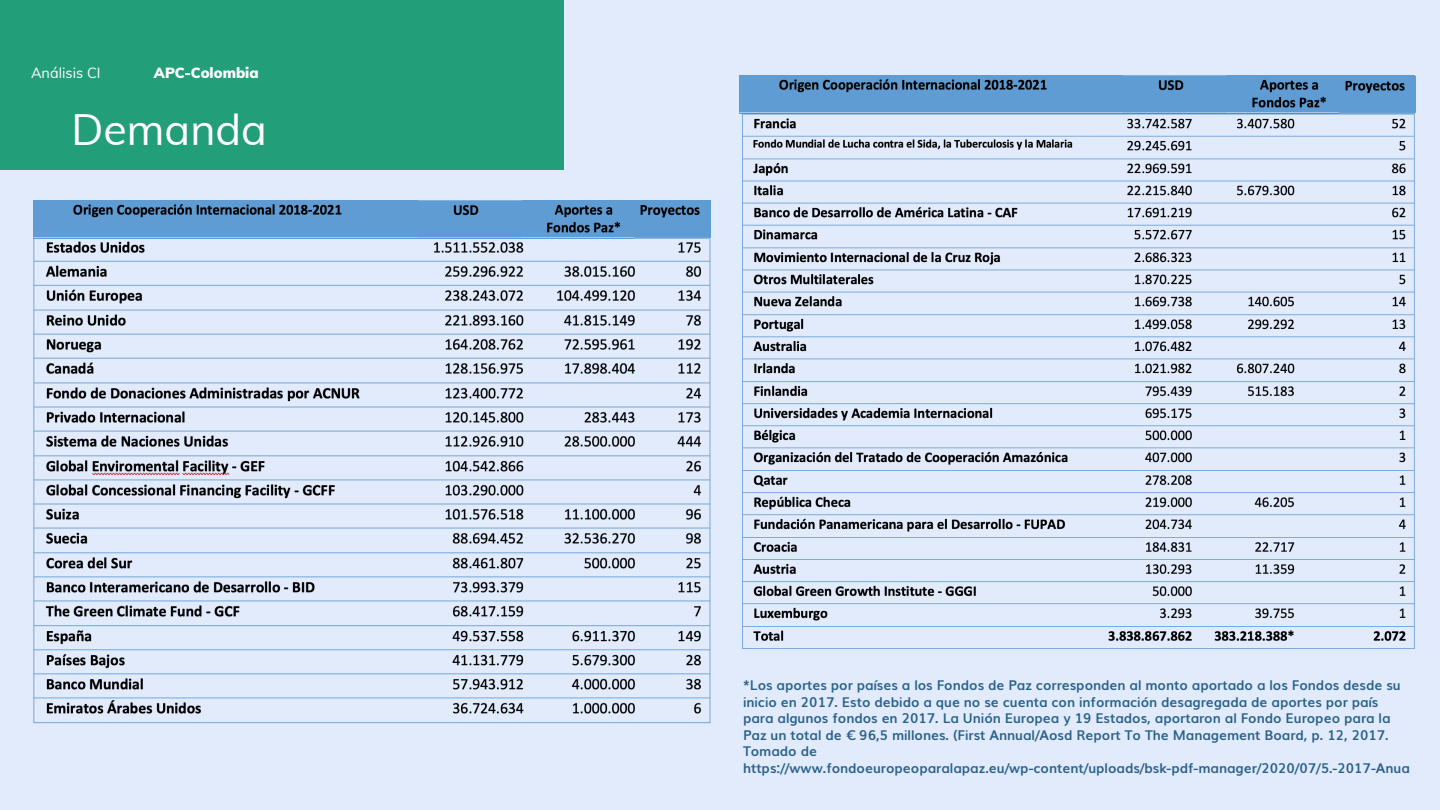
<style>
.page{position:relative;width:1440px;height:810px;background:#e1ebfc}
.page>*{position:absolute;margin:0;border:0;box-sizing:border-box;transform-origin:0 0}
.t1{font:42.9px "Muli";color:#fff}
.t2{font:900 14.4px "Muli";color:#fff}
.t3{font:14.4px "Muli";color:#fff}
.t4{font:700 13.5px/16.4px "Muli";color:#296089}
</style>
<div class="page">
<div style="left:0;top:0;width:563px;height:170px;background:#229f79"></div>
<img style="left:33px;top:236px;width:678px;height:488px">
<img style="left:34px;top:200px;width:676px;height:38px">
<img style="left:740px;top:76px;width:675px;height:35px">
<img style="left:740px;top:111px;width:675px;height:538px">
<p class="t3" style="left:31px;top:62px;width:71px">Análisis CI</p>
<p class="t2" style="left:154px;top:62px;width:106px">APC-Colombia</p>
<h1 class="t1" style="left:72px;top:98px;width:197px">Demanda</h1>
<p class="t4" style="left:743px;top:676px;width:668px">*Los aportes por países a los Fondos de Paz corresponden al monto aportado a los Fondos desde su inicio en 2017. Esto debido a que no se cuenta con información desagregada de aportes por país para algunos fondos en 2017. La Unión Europea y 19 Estados, aportaron al Fondo Europeo para la Paz un total de € 96,5 millones. (First Annual/Aosd Report To The Management Board, p. 12, 2017.<br>Tomado de https://www.fondoeuropeoparalapaz.eu/wp-content/uploads/bsk-pdf-manager/2020/07/5.-2017-Anua</p>
</div>
